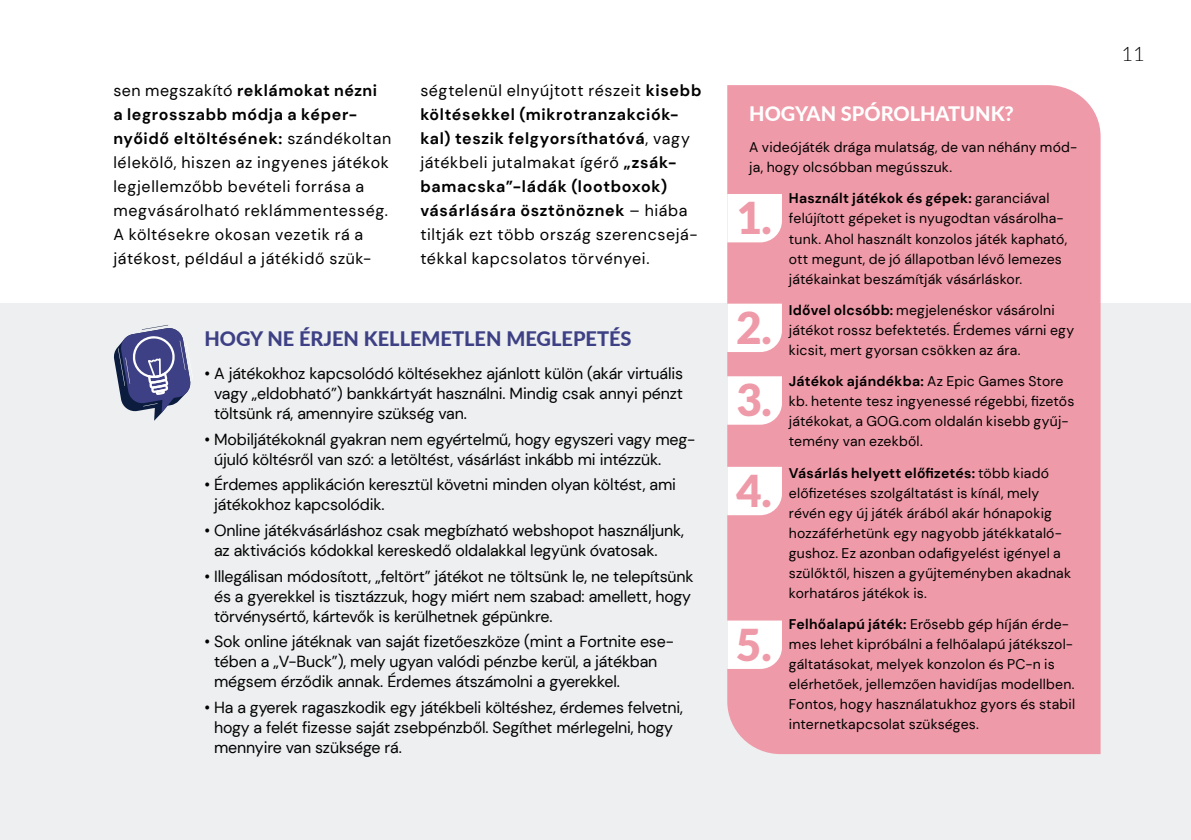
<style>
.page{position:relative;width:1191px;height:840px;background:#fff}
.page>*{position:absolute;margin:0;border:0;box-sizing:border-box;transform-origin:0 0}
.t1{font:900 43.8px/72.6px "Lato";color:#ef9aa8}
.t2{font:800 20px "Lato";color:#3d4084}
.t3{font:800 20px "Lato";color:#fff}
.t4{font:300 20px "Lato";color:#000}
.t5{font:16px/20px "DM Sans";letter-spacing:-.01em;color:#000}
.t6{font:16px/24px "DM Sans";letter-spacing:.04em;color:#000}
.t7{font:14px/20px "DM Sans";letter-spacing:.015em;color:#000}
.s1{font-weight:700}
</style>
<div class="page">
<div style="left:0;top:303px;width:1191px;height:536px;background:#edeff0"></div>
<div style="left:727px;top:85px;width:373px;height:668px;background:#ef9aa8"></div>
<svg style="left:114px;top:325px;width:77px;height:95px"></svg>
<svg style="left:727px;top:194px;width:55px;height:48px"></svg>
<svg style="left:727px;top:303px;width:55px;height:49px;background:#fef9fa"></svg>
<svg style="left:727px;top:376px;width:55px;height:48px;background:#fefafb"></svg>
<svg style="left:727px;top:466px;width:55px;height:49px;background:#fef9fa"></svg>
<svg style="left:727px;top:620px;width:55px;height:48px;background:#fefafa"></svg>
<p class="t6" style="left:113px;top:78px;width:279px">sen megszakító <span class="s1">reklámokat nézni<br>a legrosszabb módja a képer&shy;nyőidő eltöltésének:</span> szándékoltan lélekölő, hiszen az ingyenes játékok legjellemzőbb bevételi forrása a megvásárolható reklámmentesség.<br>A költésekre okosan vezetik rá a játékost, például a játékidő szük-</p>
<p class="t6" style="left:420px;top:78px;width:283px">ségtelenül elnyújtott részeit <span class="s1">kisebb költésekkel (mikrotranzakciók&shy;kal) teszik felgyorsíthatóvá</span>, vagy játékbeli jutalmakat ígérő <span class="s1">„zsák&shy;bamacska”-ládák (lootboxok) vásárlására ösztönöznek</span> – hiába tiltják ezt több ország szerencsejá&shy;tékkal kapcsolatos törvényei.</p>
<h2 class="t2" style="left:204px;top:323px;width:429px">HOGY NE ÉRJEN KELLEMETLEN MEGLEPETÉS</h2>
<p class="t5" style="left:214px;top:363px;width:470px;text-align:justify;text-indent:-10px">• A játékokhoz kapcsolódó költésekhez ajánlott külön (akár virtuális vagy „eldobható”) bankkártyát használni. Mindig csak annyi pénzt töltsünk rá, amennyire szükség van.</p>
<p class="t5" style="left:214px;top:428px;width:483px;text-indent:-10px">• Mobiljátékoknál gyakran nem egyértelmű, hogy egyszeri vagy meg&shy;újuló költésről van szó: a letöltést, vásárlást inkább mi intézzük.</p>
<p class="t5" style="left:214px;top:474px;width:463px;text-indent:-10px">• Érdemes applikáción keresztül követni minden olyan költést, ami játékokhoz kapcsolódik.</p>
<p class="t5" style="left:214px;top:520px;width:471px;text-indent:-10px">• Online játékvásárláshoz csak megbízható webshopot használjunk, az aktivációs kódokkal kereskedő oldalakkal legyünk óvatosak.</p>
<p class="t5" style="left:214px;top:565px;width:481px;text-indent:-10px">• Illegálisan módosított, „feltört” játékot ne töltsünk le, ne telepítsünk és a gyerekkel is tisztázzuk, hogy miért nem szabad: amellett, hogy törvénysértő, kártevők is kerülhetnek gépünkre.</p>
<p class="t5" style="left:214px;top:631px;width:461px;text-indent:-10px">• Sok online játéknak van saját fizetőeszköze (mint a Fortnite ese&shy;tében a „V-Buck”), mely ugyan valódi pénzbe kerül, a játékban mégsem érződik annak. Érdemes átszámolni a gyerekkel.</p>
<p class="t5" style="left:214px;top:697px;width:470px;text-indent:-10px">• Ha a gyerek ragaszkodik egy játékbeli költéshez, érdemes felvetni, hogy a felét fizesse saját zsebpénzből. Segíthet mérlegelni, hogy mennyire van szüksége rá.</p>
<h2 class="t3" style="left:749px;top:98px;width:266px">HOGYAN SPÓROLHATUNK?</h2>
<p class="t7" style="left:749px;top:137px;width:329px">A videójáték drága mulatság, de van néhány mód&shy;ja, hogy olcsóbban megússzuk.</p>
<p class="t7" style="left:789px;top:188px;width:280px"><span class="s1">Használt játékok és gépek:</span> garanciával felújított gépeket is nyugodtan vásárolha&shy;tunk. Ahol használt konzolos játék kapható, ott megunt, de jó állapotban lévő lemezes játékainkat beszámítják vásárláskor.</p>
<p class="t7" style="left:789px;top:300px;width:287px"><span class="s1">Idővel olcsóbb:</span> megjelenéskor vásárolni játékot rossz befektetés. Érdemes várni egy kicsit, mert gyorsan csökken az ára.</p>
<p class="t7" style="left:789px;top:371px;width:287px"><span class="s1">Játékok ajándékba:</span> Az Epic Games Store kb. hetente tesz ingyenessé régebbi, fizetős játékokat, a GOG.com oldalán kisebb gyűj&shy;temény van ezekből.</p>
<p class="t7" style="left:789px;top:462px;width:284px"><span class="s1">Vásárlás helyett előfizetés:</span> több kiadó előfizetéses szolgáltatást is kínál, mely révén egy új játék árából akár hónapokig hozzáférhetünk egy nagyobb játékkataló&shy;gushoz. Ez azonban odafigyelést igényel a szülőktől, hiszen a gyűjteményben akadnak korhatáros játékok is.</p>
<p class="t7" style="left:789px;top:614px;width:288px"><span class="s1">Felhőalapú játék:</span> Erősebb gép híján érde&shy;mes lehet kipróbálni a felhőalapú játékszol&shy;gáltatásokat, melyek konzolon és PC-n is elérhetőek, jellemzően havidíjas modellben.<br>Fontos, hogy használatukhoz gyors és stabil internetkapcsolat szükséges.</p>
<h1 class="t1" style="left:736px;top:180px;width:37px">1.</h1>
<h1 class="t1" style="left:736px;top:290px;width:37px">2.<br>3.</h1>
<h1 class="t1" style="left:736px;top:453px;width:37px">4.</h1>
<h1 class="t1" style="left:736px;top:607px;width:37px">5.</h1>
<h2 class="t4" style="left:1121px;top:43px;width:25px">11</h2>
</div>
